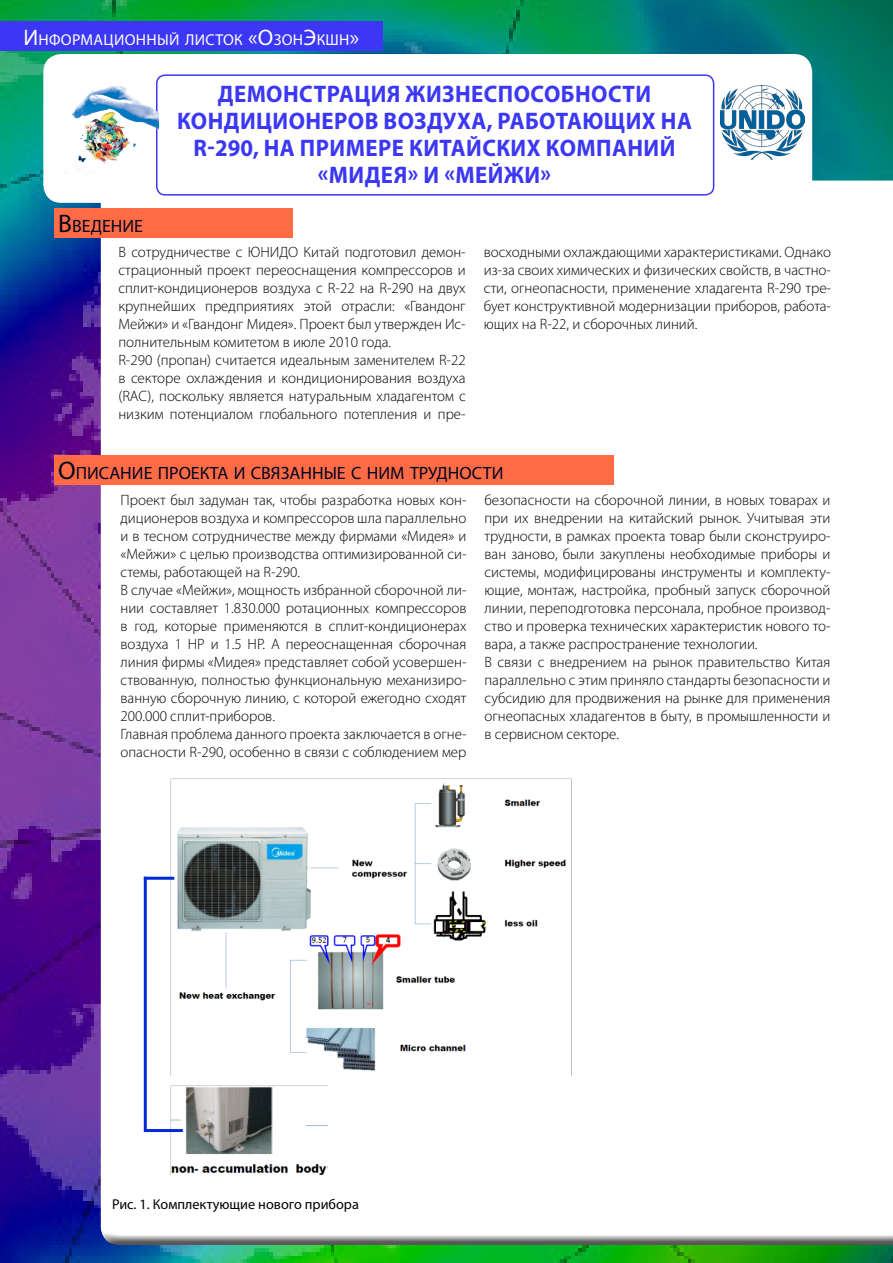
<style>
.page{position:relative;width:893px;height:1263px;background:#fff}
.page>*{position:absolute;margin:0;border:0;box-sizing:border-box;transform-origin:0 0}
.mexico{font:700 24px/27px "Myriad Pro";letter-spacing:.02em;color:#3b37f4;text-align:center;scale:.95 1}
.t1{font:17.85px "Hay Myriad Pro";color:#000521}
.fact_sheet{font:15.75px "Myriad Pro";letter-spacing:.02em;color:#fff}
.t2{font:300 15px/18px "Myriad Pro";color:#000;text-align:justify}
.t3{font:14.25px "Myriad Pro";color:#000}
.s1{font-size:22.5px}
.s2{font-size:25.5px}
</style>
<div class="page">
<img style="left:0;top:0;width:893px;height:1262px">
<div style="left:98px;top:184px;width:795px;height:1061px;background:#fff"></div>
<div style="left:43px;top:54px;width:769px;height:149px;background:#fff;border-radius:18px"></div>
<div style="left:156px;top:74px;width:558px;height:122px;border:2px solid #3b37f4;border-radius:9px"></div>
<div style="left:54px;top:456px;width:560px;height:29px;background:#ff6b44"></div>
<div style="left:0;top:21px;width:383px;height:29px;background:#3b37f4"></div>
<div style="left:54px;top:208px;width:239px;height:30px;background:#ff6b44"></div>
<img style="left:66px;top:78px;width:92px;height:96px">
<img style="left:721px;top:85px;width:84px;height:74px">
<img style="left:171px;top:778px;width:400px;height:293px">
<img style="left:171px;top:1086px;width:157px;height:88px">
<hr style="left:144px;top:877px;width:3px;height:255px;background:#002ad7">
<hr style="left:144px;top:877px;width:30px;height:3px;background:#002ad7">
<hr style="left:145px;top:1129px;width:38px;height:3px;background:#002ad7">
<p class="fact_sheet" style="left:23px;top:30px;width:337px"><span class="s1">И</span>нформационный листок <span class="s1">«О</span>зон<span class="s1">Э</span>кшн<span class="s1">»</span></p>
<p class="t1" style="left:58px;top:215px;width:86px"><span class="s2">В</span>ведение</p>
<p class="mexico" style="left:177px;top:80px;width:544px">ДЕМОНСТРАЦИЯ ЖИЗНЕСПОСОБНОСТИ<br>КОНДИЦИОНЕРОВ ВОЗДУХА, РАБОТАЮЩИХ НА<br>R-290, НА ПРИМЕРЕ КИТАЙСКИХ КОМПАНИЙ «МИДЕЯ» И «МЕЙЖИ»</p>
<p class="t2" style="left:118px;top:243px;width:349px">В сотрудничестве с ЮНИДО Китай подготовил демон&shy;страционный проект переоснащения компрессоров и сплит-кондиционеров воздуха с R-22 на R-290 на двух крупнейших предприятиях этой отрасли: «Гвандонг Мейжи» и «Гвандонг Мидея». Проект был утвержден Ис&shy;полнительным комитетом в июле 2010 года.</p>
<p class="t2" style="left:118px;top:351px;width:349px">R-290 (пропан) считается идеальным заменителем R-22 в секторе охлаждения и кондиционирования воздуха (RAC), поскольку является натуральным хладагентом с низким потенциалом глобального потепления и пре-</p>
<p class="t2" style="left:484px;top:243px;width:349px">восходными охлаждающими характеристиками. Однако из-за своих химических и физических свойств, в частно&shy;сти, огнеопасности, применение хладагента R-290 тре&shy;бует конструктивной модернизации приборов, работа&shy;ющих на R-22, и сборочных линий.</p>
<p class="t1" style="left:58px;top:462px;width:447px"><span class="s2">О</span>писание проекта и связанные с ним трудности</p>
<p class="t2" style="left:121px;top:490px;width:347px">Проект был задуман так, чтобы разработка новых кон&shy;диционеров воздуха и компрессоров шла параллельно и в тесном сотрудничестве между фирмами «Мидея» и «Мейжи» с целью производства оптимизированной си&shy;стемы, работающей на R-290.</p>
<p class="t2" style="left:121px;top:580px;width:347px">В случае «Мейжи», мощность избранной сборочной ли&shy;нии составляет 1.830.000 ротационных компрессоров в год, которые применяются в сплит-кондиционерах воздуха 1 НР и 1.5 НР. А переоснащенная сборочная линия фирмы «Мидея» представляет собой усовершен&shy;ствованную, полностью функциональную механизиро&shy;ванную сборочную линию, с которой ежегодно сходят 200.000 сплит-приборов.</p>
<p class="t2" style="left:121px;top:724px;width:347px">Главная проблема данного проекта заключается в огне&shy;опасности R-290, особенно в связи с соблюдением мер</p>
<p class="t2" style="left:484px;top:490px;width:347px">безопасности на сборочной линии, в новых товарах и при их внедрении на китайский рынок. Учитывая эти трудности, в рамках проекта товар были сконструиро&shy;ван заново, были закуплены необходимые приборы и системы, модифицированы инструменты и комплекту&shy;ющие, монтаж, настройка, пробный запуск сборочной линии, переподготовка персонала, пробное производ&shy;ство и проверка технических характеристик нового то&shy;вара, а также распространение технологии.</p>
<p class="t2" style="left:484px;top:652px;width:347px">В связи с внедрением на рынок правительство Китая параллельно с этим приняло стандарты безопасности и субсидию для продвижения на рынке для применения огнеопасных хладагентов в быту, в промышленности и в сервисном секторе.</p>
<p class="t3" style="left:112px;top:1195px;width:248px">Рис. 1. Комплектующие нового прибора</p>
</div>
